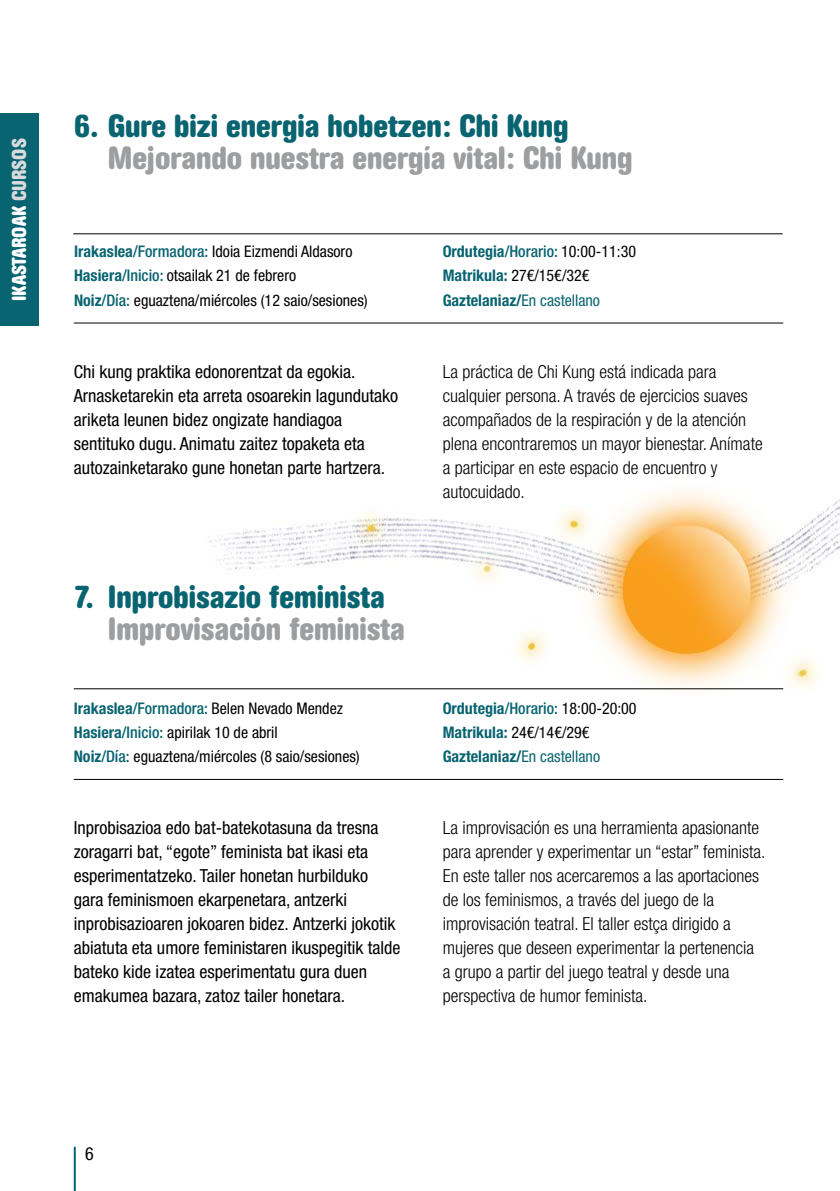
<style>
.page{position:relative;width:840px;height:1191px;background:#fff}
.page>*{position:absolute;margin:0;border:0;box-sizing:border-box;transform-origin:0 0}
.t1{font:700 condensed 32px "AG Book Rounded";color:#9c9e9f}
.t2{font:700 condensed 32px "AG Book Rounded";color:#096471}
.t3{font:700 condensed 20px "AG Book Rounded";color:#fff}
.t4{font:300 condensed 18px/24px "Helvetica Neue LT Pro";color:#000}
.t5{font:condensed 18px/24px "Helvetica Neue LT Pro";color:#000}
.t6{font:condensed 16px/24px "Helvetica Neue LT Pro";color:#000}
.t7{font:700 condensed 16px/24px "Helvetica Neue LT Pro";color:#096471}
.s1{color:#d9dadb}
.s2{font-weight:700;color:#096471}
.s3{font-weight:500;color:#096471}
.s4{font-weight:500}
.s5{font-weight:400;color:#000}
.s6{font-weight:400}
</style>
<div class="page">
<img style="left:73px;top:491px;width:766px;height:199px">
<hr style="left:73px;top:233px;width:709px;height:1px;background:#000">
<hr style="left:74px;top:322px;width:708px;height:1px;background:#000">
<hr style="left:74px;top:688px;width:708px;height:1px;background:#000">
<hr style="left:74px;top:779px;width:708px;height:1px;background:#000">
<hr style="left:74px;top:1146px;width:2px;height:45px;background:#096471">
<div style="left:0;top:113px;width:38px;height:213px;background:#096471"></div>
<p class="t3" style="left:8px;top:301px;width:164px;rotate:-90deg">IKASTAROAK <span class="s1">CURSOS</span></p>
<h1 class="t2" style="left:74px;top:107px;width:496px">6. Gure bizi energia hobetzen: Chi Kung</h1>
<h1 class="t1" style="left:108px;top:139px;width:525px">Mejorando nuestra energía vital: Chi Kung</h1>
<p class="t6" style="left:74px;top:240px;width:295px"><span class="s2">Irakaslea</span><span class="s3">/Formadora:</span> Idoia Eizmendi Aldasoro<br><span class="s2">Hasiera</span><span class="s3">/Inicio:</span> otsailak 21 de febrero<br><span class="s2">Noiz</span><span class="s3">/Día:</span> eguaztena/miércoles (12 saio/sesiones)</p>
<p class="t7" style="left:442px;top:239px;width:195px">Ordutegia<span class="s4">/Horario:</span> <span class="s5">10:00-11:30<br></span>Matrikula: <span class="s5">27€/15€/32€<br></span>Gaztelaniaz/<span class="s6">En castellano</span></p>
<p class="t5" style="left:74px;top:359px;width:325px">Chi kung praktika edonorentzat da egokia.<br>Arnasketarekin eta arreta osoarekin lagundutako ariketa leunen bidez ongizate handiagoa sentituko dugu. Animatu zaitez topaketa eta autozainketarako gune honetan parte hartzera.</p>
<p class="t4" style="left:442px;top:359px;width:321px">La práctica de Chi Kung está indicada para cualquier persona. A través de ejercicios suaves acompañados de la respiración y de la atención plena encontraremos un mayor bienestar. Anímate a participar en este espacio de encuentro y autocuidado.</p>
<h1 class="t2" style="left:74px;top:578px;width:312px">7. Inprobisazio feminista</h1>
<h1 class="t1" style="left:108px;top:610px;width:298px">Improvisación feminista</h1>
<p class="t6" style="left:74px;top:696px;width:287px"><span class="s2">Irakaslea</span><span class="s3">/Formadora:</span> Belen Nevado Mendez<br><span class="s2">Hasiera</span><span class="s3">/Inicio:</span> apirilak 10 de abril<br><span class="s2">Noiz</span><span class="s3">/Día:</span> eguaztena/miércoles (8 saio/sesiones)</p>
<p class="t7" style="left:442px;top:695px;width:195px">Ordutegia<span class="s4">/Horario:</span> <span class="s5">18:00-20:00<br></span>Matrikula: <span class="s5">24€/14€/29€<br></span>Gaztelaniaz/<span class="s6">En castellano</span></p>
<p class="t5" style="left:74px;top:815px;width:328px">Inprobisazioa edo bat-batekotasuna da tresna zoragarri bat, “egote” feminista bat ikasi eta esperimentatzeko. Tailer honetan hurbilduko gara feminismoen ekarpenetara, antzerki inprobisazioaren jokoaren bidez. Antzerki jokotik abiatuta eta umore feministaren ikuspegitik talde bateko kide izatea esperimentatu gura duen emakumea bazara, zatoz tailer honetara.</p>
<p class="t4" style="left:442px;top:815px;width:324px">La improvisación es una herramienta apasionante para aprender y experimentar un “estar” feminista.<br>En este taller nos acercaremos a las aportaciones de los feminismos, a través del juego de la improvisación teatral. El taller estça dirigido a mujeres que deseen experimentar la pertenencia a grupo a partir del juego teatral y desde una perspectiva de humor feminista.</p>
<p class="t5" style="left:85px;top:1141px;width:10px">6</p>
</div>
